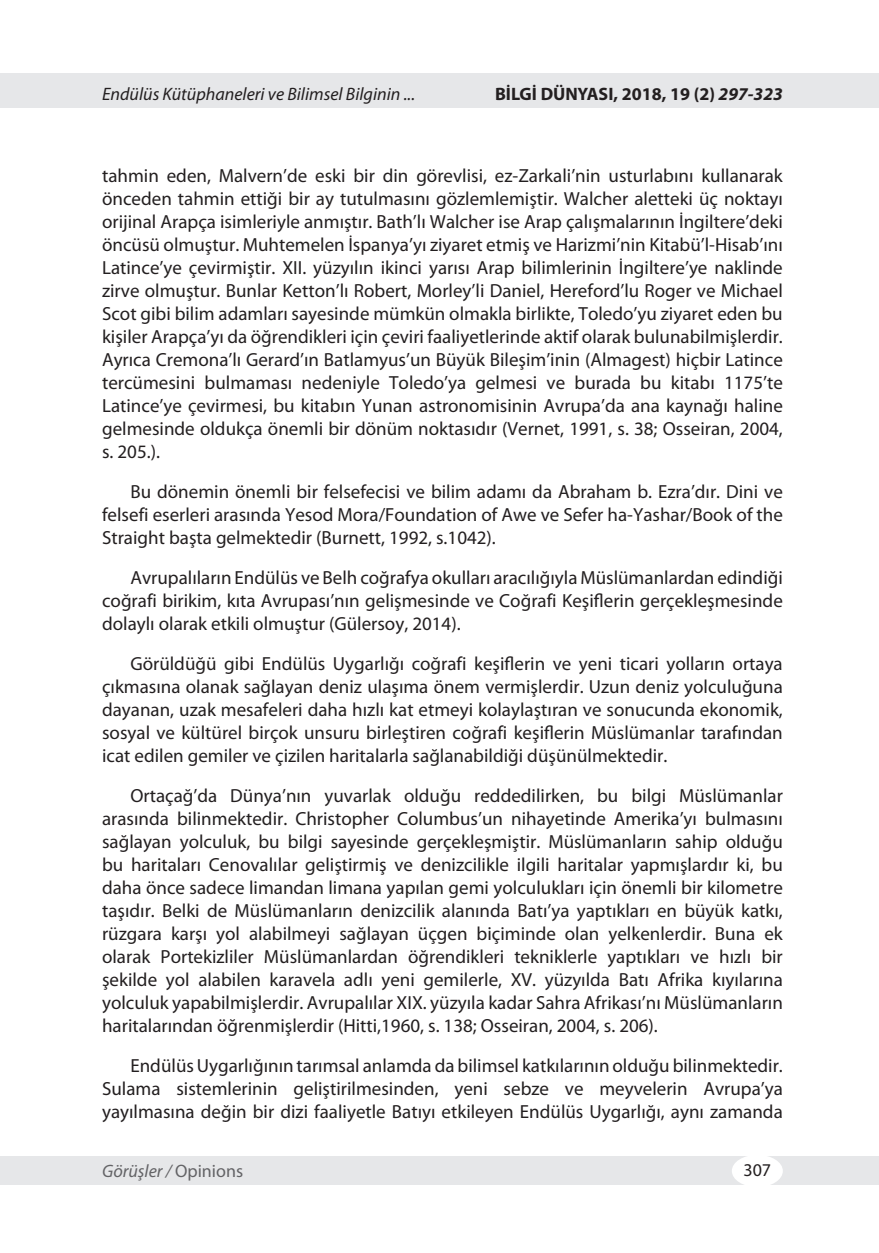
<style>
.page{position:relative;width:879px;height:1253px;background:#fff}
.page>*{position:absolute;margin:0;border:0;box-sizing:border-box;transform-origin:0 0}
.Ana_Metin{font:19px/23px "Myriad Pro";color:#231f20;text-align:justify}
.t1{font:italic 18px "Myriad Pro";color:#231f20}
.t2{font:700 18px "Myriad Pro";color:#231f20}
.t3{font:italic 18px "Myriad Pro";color:#636366}
.t4{font:18px "Myriad Pro";color:#231f20}
.s1{font-style:italic}
.s2{font-style:normal}
</style>
<div class="page">
<div style="left:0;top:74px;width:879px;height:34px;background:#e6e7e9"></div>
<div style="left:0;top:1156px;width:879px;height:28px;background:#e6e7e9"></div>
<div style="left:732px;top:1155px;width:51px;height:32px;background:#fff;border-radius:50%"></div>
<p class="t1" style="left:102px;top:83px;width:314px">Endülüs Kütüphaneleri ve Bilimsel Bilginin ...</p>
<p class="t2" style="left:495px;top:82px;width:289px">BİLGİ DÜNYASI, 2018, 19 (2) <span class="s1">297-323</span></p>
<p class="Ana_Metin" style="left:102px;top:163px;width:682px">tahmin eden, Malvern’de eski bir din görevlisi, ez-Zarkali’nin usturlabını kullanarak önceden tahmin ettiği bir ay tutulmasını gözlemlemiştir. Walcher aletteki üç noktayı orijinal Arapça isimleriyle anmıştır. Bath’lı Walcher ise Arap çalışmalarının İngiltere’deki öncüsü olmuştur. Muhtemelen İspanya’yı ziyaret etmiş ve Harizmi’nin Kitabü’l-Hisab’ını Latince’ye çevirmiştir. XII. yüzyılın ikinci yarısı Arap bilimlerinin İngiltere’ye naklinde zirve olmuştur. Bunlar Ketton’lı Robert, Morley’li Daniel, Hereford’lu Roger ve Michael Scot gibi bilim adamları sayesinde mümkün olmakla birlikte, Toledo’yu ziyaret eden bu kişiler Arapça’yı da öğrendikleri için çeviri faaliyetlerinde aktif olarak bulunabilmişlerdir.<br>Ayrıca Cremona’lı Gerard’ın Batlamyus’un Büyük Bileşim’inin (Almagest) hiçbir Latince tercümesini bulmaması nedeniyle Toledo’ya gelmesi ve burada bu kitabı 1175’te Latince’ye çevirmesi, bu kitabın Yunan astronomisinin Avrupa’da ana kaynağı haline gelmesinde oldukça önemli bir dönüm noktasıdır (Vernet, 1991, s. 38; Osseiran, 2004, s. 205.).</p>
<p class="Ana_Metin" style="left:102px;top:479px;width:682px;text-indent:28px">Bu dönemin önemli bir felsefecisi ve bilim adamı da Abraham b. Ezra’dır. Dini ve felsefi eserleri arasında Yesod Mora/Foundation of Awe ve Sefer ha-Yashar/Book of the Straight başta gelmektedir (Burnett, 1992, s.1042).</p>
<p class="Ana_Metin" style="left:102px;top:565px;width:682px;text-indent:28px">Avrupalıların Endülüs ve Belh coğrafya okulları aracılığıyla Müslümanlardan edindiği coğrafi birikim, kıta Avrupası’nın gelişmesinde ve Coğrafi Keşiflerin gerçekleşmesinde dolaylı olarak etkili olmuştur (Gülersoy, 2014).</p>
<p class="Ana_Metin" style="left:102px;top:651px;width:682px;text-indent:28px">Görüldüğü gibi Endülüs Uygarlığı coğrafi keşiflerin ve yeni ticari yolların ortaya çıkmasına olanak sağlayan deniz ulaşıma önem vermişlerdir. Uzun deniz yolculuğuna dayanan, uzak mesafeleri daha hızlı kat etmeyi kolaylaştıran ve sonucunda ekonomik, sosyal ve kültürel birçok unsuru birleştiren coğrafi keşiflerin Müslümanlar tarafından icat edilen gemiler ve çizilen haritalarla sağlanabildiği düşünülmektedir.</p>
<p class="Ana_Metin" style="left:102px;top:783px;width:682px;text-indent:28px">Ortaçağ’da Dünya’nın yuvarlak olduğu reddedilirken, bu bilgi Müslümanlar arasında bilinmektedir. Christopher Columbus’un nihayetinde Amerika’yı bulmasını sağlayan yolculuk, bu bilgi sayesinde gerçekleşmiştir. Müslümanların sahip olduğu bu haritaları Cenovalılar geliştirmiş ve denizcilikle ilgili haritalar yapmışlardır ki, bu daha önce sadece limandan limana yapılan gemi yolculukları için önemli bir kilometre taşıdır. Belki de Müslümanların denizcilik alanında Batı’ya yaptıkları en büyük katkı, rüzgara karşı yol alabilmeyi sağlayan üçgen biçiminde olan yelkenlerdir. Buna ek olarak Portekizliler Müslümanlardan öğrendikleri tekniklerle yaptıkları ve hızlı bir şekilde yol alabilen karavela adlı yeni gemilerle, XV. yüzyılda Batı Afrika kıyılarına yolculuk yapabilmişlerdir. Avrupalılar XIX. yüzyıla kadar Sahra Afrikası’nı Müslümanların haritalarından öğrenmişlerdir (Hitti,1960, s. 138; Osseiran, 2004, s. 206).</p>
<p class="Ana_Metin" style="left:102px;top:1053px;width:682px;text-indent:28px">Endülüs Uygarlığının tarımsal anlamda da bilimsel katkılarının olduğu bilinmektedir.<br>Sulama sistemlerinin geliştirilmesinden, yeni sebze ve meyvelerin Avrupa’ya yayılmasına değin bir dizi faaliyetle Batıyı etkileyen Endülüs Uygarlığı, aynı zamanda</p>
<p class="t3" style="left:102px;top:1160px;width:143px">Görüşler / <span class="s2">Opinions</span></p>
<p class="t4" style="left:743px;top:1159px;width:29px">307</p>
</div>
